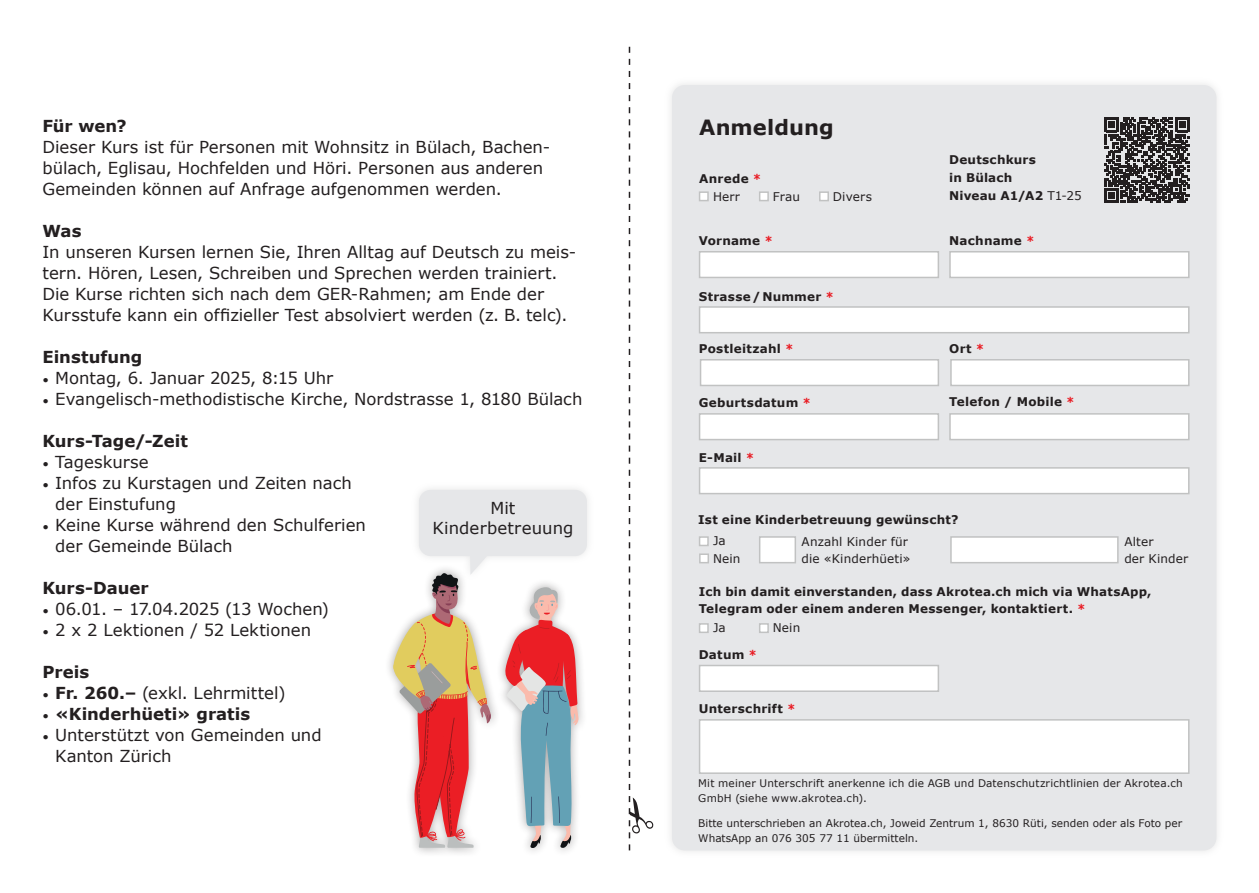
<style>
.page{position:relative;width:1259px;height:893px;background:#fff}
.page>*{position:absolute;margin:0;border:0;box-sizing:border-box;transform-origin:0 0}
.t1{font:700 21px "Verdana";letter-spacing:.005em;color:#231f20}
.Text{font:16.5px/21px "Verdana";color:#231f20}
.Text-2{font:700 16.5px "Verdana";color:#231f20}
.Text-3{font:16.5px "Verdana";letter-spacing:-.02em;color:#231f20}
.Titel_Talon{font:700 12px/16.5px "Verdana";letter-spacing:.02em;color:#231f20}
.Text_Talon{font:12px/16.5px "Verdana";letter-spacing:.01em;color:#231f20}
.Text_Talon-2{font:700 12px "Verdana";letter-spacing:.01em;color:#231f20}
.Anmerkungen___Fussnoten{font:10.5px/15px "Verdana";color:#231f20}
.Anmerkungen___Fussnoten-2{font:10.5px/15px "Verdana";letter-spacing:.02em;color:#231f20}
.s1{font-size:12px}
.s2{font-weight:700}
.s3{font-weight:400;font-size:12px}
.s4{color:#e91d25}
.s5{font-weight:400}
</style>
<div class="page">
<div style="left:664px;top:77px;width:560px;height:781px;background:#f9f9f9"></div>
<div style="left:672px;top:85px;width:544px;height:765px;background:#e6e7e9;border-radius:13px"></div>
<div style="left:496px;top:578px;width:92px;height:279px;background:#231f20;opacity:.4"></div>
<div style="left:384px;top:564px;width:116px;height:293px;background:#231f20;opacity:.4"></div>
<div style="left:759px;top:191px;width:10px;height:10px;background:#fff;border:2px solid #c1c2c2"></div>
<div style="left:819px;top:191px;width:10px;height:10px;background:#fff;border:2px solid #c1c2c2"></div>
<div style="left:699px;top:251px;width:240px;height:27px;background:#fff;border:2px solid #c1c2c2"></div>
<div style="left:949px;top:251px;width:240px;height:27px;background:#fff;border:2px solid #c1c2c2"></div>
<div style="left:699px;top:306px;width:490px;height:27px;background:#fff;border:2px solid #c1c2c2"></div>
<div style="left:700px;top:359px;width:239px;height:27px;background:#fff;border:2px solid #c1c2c2"></div>
<div style="left:950px;top:359px;width:239px;height:27px;background:#fff;border:2px solid #c1c2c2"></div>
<div style="left:699px;top:413px;width:240px;height:27px;background:#fff;border:2px solid #c1c2c2"></div>
<div style="left:949px;top:413px;width:240px;height:27px;background:#fff;border:2px solid #c1c2c2"></div>
<div style="left:699px;top:467px;width:490px;height:27px;background:#fff;border:2px solid #c1c2c2"></div>
<div style="left:699px;top:665px;width:240px;height:27px;background:#fff;border:2px solid #c1c2c2"></div>
<div style="left:699px;top:719px;width:490px;height:55px;background:#fff;border:2px solid #c1c2c2"></div>
<div style="left:699px;top:623px;width:10px;height:10px;background:#fff;border:2px solid #c1c2c2"></div>
<div style="left:759px;top:623px;width:10px;height:10px;background:#fff;border:2px solid #c1c2c2"></div>
<div style="left:699px;top:191px;width:10px;height:10px;background:#fff;border:2px solid #c1c2c2"></div>
<svg style="left:629px;top:47px;width:24px;height:803px"></svg>
<div style="left:411px;top:482px;width:183px;height:100px;background:#fbfbfb"></div>
<svg style="left:393px;top:490px;width:194px;height:358px"></svg>
<div style="left:699px;top:536px;width:10px;height:10px;background:#fff;border:2px solid #c1c2c2"></div>
<div style="left:699px;top:553px;width:10px;height:10px;background:#fff;border:2px solid #c1c2c2"></div>
<div style="left:759px;top:536px;width:37px;height:27px;background:#fff;border:2px solid #c1c2c2"></div>
<div style="left:950px;top:536px;width:168px;height:27px;background:#fff;border:2px solid #c1c2c2"></div>
<div style="left:423px;top:501px;width:160px;height:48px;background:#e6e7e9"></div>
<svg style="left:1104px;top:118px;width:85px;height:85px"></svg>
<p class="Text-2" style="left:43px;top:115px;width:86px">Für wen?</p>
<p class="Text" style="left:43px;top:136px;width:509px">Dieser Kurs ist für Personen mit Wohnsitz in Bülach, Bachen&shy;bülach, Eglisau, Hochfelden und Höri. Personen aus anderen</p>
<p class="Text" style="left:43px;top:178px;width:461px">Gemeinden können auf Anfrage aufgenommen werden.</p>
<p class="Text-2" style="left:43px;top:220px;width:41px">Was</p>
<p class="Text" style="left:43px;top:241px;width:535px">In unseren Kursen lernen Sie, Ihren Alltag auf Deutsch zu meis&shy;tern. Hören, Lesen, Schreiben und Sprechen werden trainiert.<br>Die Kurse richten sich nach dem GER-Rahmen; am Ende der Kursstufe kann ein offizieller Test absolviert werden (z. B. telc).</p>
<p class="Text-2" style="left:43px;top:346px;width:101px">Einstufung</p>
<p class="Text" style="left:43px;top:367px;width:292px"><span class="s1">•</span> Montag, 6. Januar 2025, 8:15 Uhr</p>
<p class="Text" style="left:43px;top:388px;width:541px"><span class="s1">•</span> Evangelisch-methodistische Kirche, Nordstrasse 1, 8180 Bülach</p>
<p class="Text-2" style="left:43px;top:430px;width:147px">Kurs-Tage/-Zeit</p>
<p class="Text" style="left:43px;top:451px;width:108px"><span class="s1">•</span> Tageskurse</p>
<p class="Text" style="left:55px;top:472px;width:298px;text-indent:-13px"><span class="s1">•</span> Infos zu Kurstagen und Zeiten nach der Einstufung</p>
<p class="Text" style="left:55px;top:514px;width:312px;text-indent:-13px"><span class="s1">•</span> Keine Kurse während den Schulferien der Gemeinde Bülach</p>
<p class="Text-2" style="left:43px;top:577px;width:108px">Kurs-Dauer</p>
<p class="Text-3" style="left:43px;top:598px;width:288px"><span class="s1">•</span> 06.01. – 17.04.2025 (13 Wochen)</p>
<p class="Text" style="left:43px;top:619px;width:270px"><span class="s1">•</span> 2 x 2 Lektionen / 52 Lektionen</p>
<p class="Text-2" style="left:43px;top:661px;width:48px">Preis</p>
<p class="Text" style="left:43px;top:682px;width:245px"><span class="s1">•</span> <span class="s2">Fr. 260.–</span> (exkl. Lehrmittel)</p>
<p class="Text-2" style="left:43px;top:703px;width:209px"><span class="s3">•</span> «Kinderhüeti» gratis</p>
<p class="Text" style="left:55px;top:724px;width:268px;text-indent:-13px"><span class="s1">•</span> Unterstützt von Gemeinden und<br>Kanton Zürich</p>
<p class="Text" style="left:490px;top:498px;width:27px">Mit</p>
<p class="Text" style="left:432px;top:517px;width:143px">Kinderbetreuung</p>
<p class="Text" style="left:481px;top:500px;width:42px">Jetzt</p>
<p class="Text" style="left:457px;top:520px;width:90px">anmelden!</p>
<p class="t1" style="left:699px;top:114px;width:136px">Anmeldung</p>
<p class="Titel_Talon" style="left:699px;top:170px;width:64px">Anrede <span class="s4">*</span></p>
<p class="Text_Talon" style="left:713px;top:188px;width:29px">Herr</p>
<p class="Text_Talon" style="left:773px;top:188px;width:29px">Frau</p>
<p class="Text_Talon" style="left:833px;top:188px;width:41px">Divers</p>
<p class="Titel_Talon" style="left:699px;top:233px;width:76px">Vorname <span class="s4">*</span></p>
<p class="Titel_Talon" style="left:949px;top:233px;width:87px">Nachname <span class="s4">*</span></p>
<p class="Titel_Talon" style="left:949px;top:152px;width:88px">Deutschkurs</p>
<p class="Titel_Talon" style="left:949px;top:170px;width:65px">in Bülach</p>
<p class="Text_Talon-2" style="left:949px;top:188px;width:134px">Niveau A1/A2 <span class="s5">T1-25</span></p>
<p class="Titel_Talon" style="left:699px;top:288px;width:137px">Strasse/Nummer <span class="s4">*</span></p>
<p class="Titel_Talon" style="left:699px;top:341px;width:96px">Postleitzahl <span class="s4">*</span></p>
<p class="Titel_Talon" style="left:699px;top:395px;width:114px">Geburtsdatum <span class="s4">*</span></p>
<p class="Titel_Talon" style="left:699px;top:449px;width:57px">E-Mail <span class="s4">*</span></p>
<p class="Titel_Talon" style="left:949px;top:341px;width:37px">Ort <span class="s4">*</span></p>
<p class="Titel_Talon" style="left:949px;top:394px;width:127px">Telefon / Mobile <span class="s4">*</span></p>
<p class="Titel_Talon" style="left:698px;top:512px;width:262px">Ist eine Kinderbetreuung gewünscht?</p>
<p class="Text_Talon" style="left:713px;top:533px;width:14px">Ja</p>
<p class="Text_Talon" style="left:713px;top:550px;width:29px">Nein</p>
<p class="Text_Talon" style="left:801px;top:534px;width:110px">Anzahl Kinder für die «Kinderhüeti»</p>
<p class="Text_Talon" style="left:1124px;top:534px;width:31px">Alter</p>
<p class="Text_Talon" style="left:1124px;top:550px;width:66px">der Kinder</p>
<p class="Titel_Talon" style="left:699px;top:584px;width:454px">Ich bin damit einverstanden, dass Akrotea.ch mich via WhatsApp,<br>Telegram oder einem anderen Messenger, kontaktiert. <span class="s4">*</span></p>
<p class="Text_Talon" style="left:713px;top:620px;width:14px">Ja</p>
<p class="Text_Talon" style="left:773px;top:620px;width:29px">Nein</p>
<p class="Titel_Talon" style="left:699px;top:647px;width:60px">Datum <span class="s4">*</span></p>
<p class="Titel_Talon" style="left:699px;top:701px;width:98px">Unterschrift <span class="s4">*</span></p>
<p class="Anmerkungen___Fussnoten-2" style="left:698px;top:776px;width:486px">Mit meiner Unterschrift anerkenne ich die AGB und Datenschutzrichtlinien der Akrotea.ch<br>GmbH (siehe www.akrotea.ch).</p>
<p class="Anmerkungen___Fussnoten" style="left:698px;top:815px;width:485px">Bitte unterschrieben an Akrotea.ch, Joweid Zentrum 1, 8630 Rüti, senden oder als Foto per<br>WhatsApp an 076 305 77 11 übermitteln.</p>
</div>
